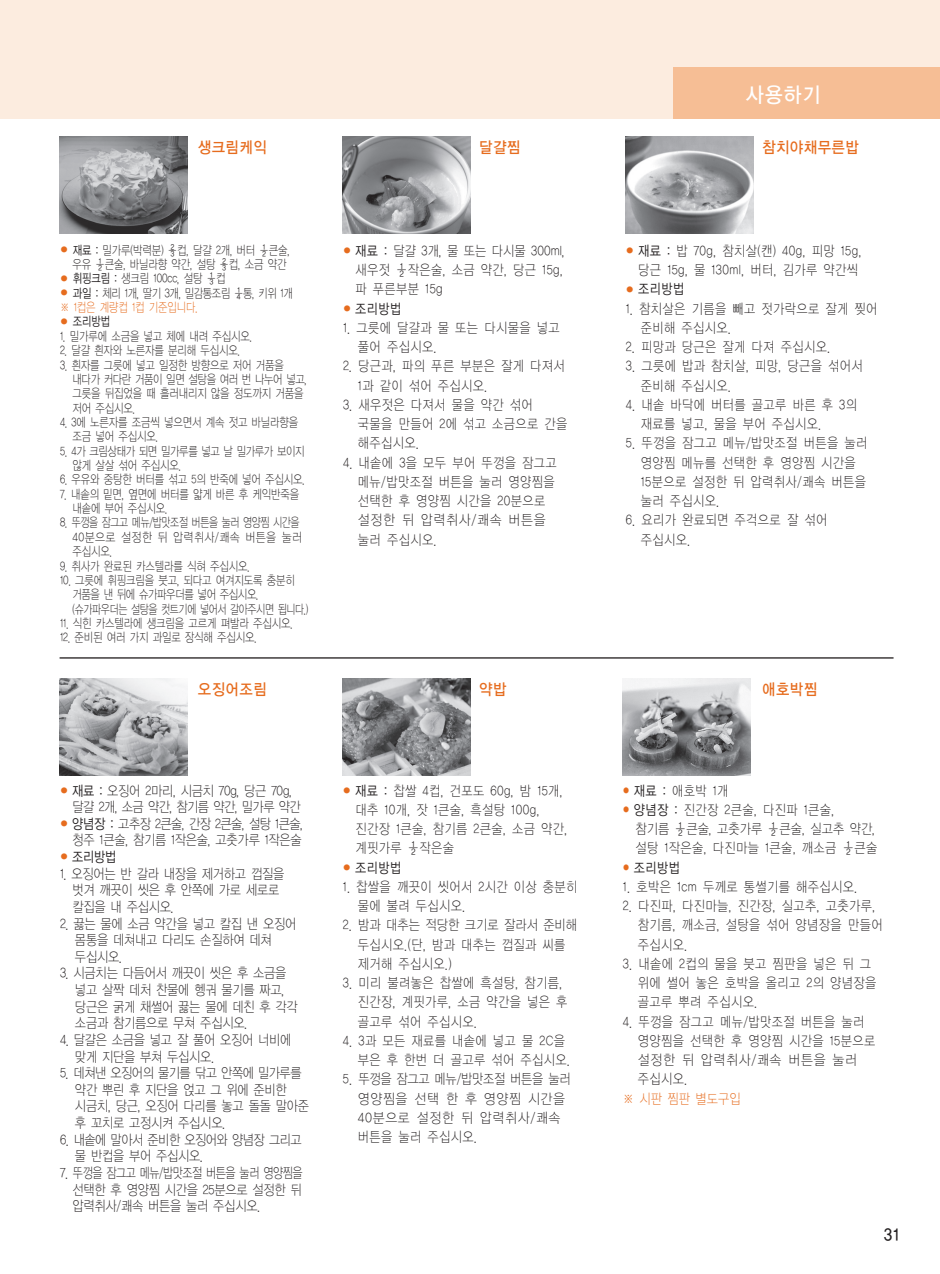
<style>
.page{position:relative;width:940px;height:1274px;background:#fff}
.page>*{position:absolute;margin:0;border:0;box-sizing:border-box;transform-origin:0 0}
.t1{font:21px "YDIYGO130 KSCPC EUC H";color:#fff;scale:.9 1}
.t2{font:17.5px "YDIYGO130 KSCPC EUC H";color:#231f20;scale:.9 1}
.t3{font:15.75px "YDIYGO130 KSCPC EUC H";letter-spacing:-.02em;color:#e66c1e;scale:.9 1}
.t4{font:14px/19.2px "YDIYGO110 KSCPC EUC H";letter-spacing:-.02em;color:#231f20;scale:.85 1}
.t5{font:14px/16.6px "YDIYGO110 KSCPC EUC H";letter-spacing:-.075em;color:#231f20;scale:.85 1}
.t6{font:14px/19.2px "YDIYGO110 KSCPC EUC H";color:#231f20;scale:.85 1}
.t7{font:14px/16.6px "YDIYGO110 KSCPC EUC H";letter-spacing:-.1em;color:#231f20;scale:.85 1}
.t8{font:14px "YDIYGO120 KSCPC EUC H";letter-spacing:-.02em;color:#231f20;scale:.85 1}
.t9{font:14px "YDIYGO110 KSCPC EUC H";letter-spacing:-.05em;color:#e66c1e;scale:.85 1}
.t10{font:12.6px/14.3px "YDIYGO110 KSCPC EUC H";letter-spacing:-.075em;color:#231f20;scale:.8 1}
.t11{font:12.6px/14.3px "YDIYGO110 KSCPC EUC H";letter-spacing:-.1em;color:#231f20;scale:.8 1}
.t12{font:12.6px "YDIYGO120 KSCPC EUC H";color:#231f20;scale:.8 1}
.s1{font-size:8.75px;color:#e66c1e}
.s2{font-family:"YDIYGO120 KSCPC EUC H"}
.s3{color:#e66c1e}
.s4{font-family:"YDIYGO110 KSCPC EUC H";font-size:8.75px;color:#e66c1e}
</style>
<div class="page">
<div style="left:0;top:0;width:939px;height:118px;background:#fcecdf"></div>
<div style="left:673px;top:67px;width:266px;height:51px;background:#f6be95"></div>
<hr style="left:60px;top:657px;width:833px;height:1px;background:#231f20">
<img style="left:342px;top:136px;width:128px;height:98px">
<img style="left:625px;top:136px;width:128px;height:98px">
<img style="left:60px;top:136px;width:128px;height:98px">
<img style="left:342px;top:678px;width:128px;height:98px">
<img style="left:60px;top:678px;width:128px;height:97px">
<img style="left:622px;top:678px;width:128px;height:98px">
<h1 class="t1" style="left:745px;top:83px;width:86px">사용하기</h1>
<p class="t3" style="left:197px;top:138px;width:79px">생크림케익</p>
<p class="t3" style="left:478px;top:138px;width:48px">달걀찜</p>
<p class="t3" style="left:761px;top:138px;width:110px">참치야채무른밥</p>
<p class="t10" style="left:60px;top:243px;width:289px;text-align:right"><span class="s1">●</span> <span class="s2">재료 :</span> 밀가루(박력분) ⅔컵, 달걀 2개, 버터 ½큰술, 우유 ½큰술, 바닐라향 약간, 설탕 ⅔컵, 소금 약간</p>
<p class="t10" style="left:60px;top:272px;width:209px"><span class="s1">●</span> <span class="s2">휘핑크림 :</span> 생크림 100cc, 설탕 ⅓컵</p>
<p class="t11" style="left:60px;top:286px;width:293px"><span class="s1">●</span> <span class="s2">과일 :</span> 체리 1개, 딸기 3개, 밀감통조림 ¼통, 키위 1개 <span class="s3">※ 1컵은 계량컵 1컵 기준입니다.</span></p>
<p class="t12" style="left:60px;top:315px;width:65px"><span class="s4">●</span> 조리방법</p>
<p class="t10" style="left:60px;top:329px;width:242px">1. 밀가루에 소금을 넣고 체에 내려 주십시오.</p>
<p class="t10" style="left:60px;top:343px;width:227px">2. 달걀 흰자와 노른자를 분리해 두십시오.</p>
<p class="t10" style="left:72px;top:358px;width:295px;text-indent:-12px">3. 흰자를 그릇에 넣고 일정한 방향으로 저어 거품을 내다가 커다란 거품이 일면 설탕을 여러 번 나누어 넣고, 그릇을 뒤집었을 때 흘러내리지 않을 정도까지 거품을 저어 주십시오.</p>
<p class="t10" style="left:72px;top:415px;width:284px;text-indent:-12px">4. 3에 노른자를 조금씩 넣으면서 계속 젓고 바닐라향을 조금 넣어 주십시오.</p>
<p class="t11" style="left:72px;top:444px;width:292px;text-indent:-12px">5. 4가 크림상태가 되면 밀가루를 넣고 날 밀가루가 보이지 않게 살살 섞어 주십시오.</p>
<p class="t10" style="left:60px;top:472px;width:308px">6. 우유와 중탕한 버터를 섞고 5의 반죽에 넣어 주십시오.</p>
<p class="t10" style="left:72px;top:487px;width:286px;text-indent:-12px">7. 내솥의 밑면, 옆면에 버터를 얇게 바른 후 케익반죽을 내솥에 부어 주십시오.</p>
<p class="t10" style="left:72px;top:515px;width:289px;text-indent:-12px">8. 뚜껑을 잠그고 메뉴/밥맛조절 버튼을 눌러 영양찜 시간을<br>40분으로 설정한 뒤 압력취사/쾌속 버튼을 눌러 주십시오.</p>
<p class="t10" style="left:60px;top:559px;width:239px">9. 취사가 완료된 카스텔라를 식혀 주십시오.</p>
<p class="t11" style="left:72px;top:573px;width:297px;text-indent:-12px">10. 그릇에 휘핑크림을 붓고, 되다고 여겨지도록 충분히 거품을 낸 뒤에 슈가파우더를 넣어 주십시오. (슈가파우더는 설탕을 컷트기에 넣어서 갈아주시면 됩니다.)</p>
<p class="t10" style="left:60px;top:616px;width:293px">11. 식힌 카스텔라에 생크림을 고르게 펴발라 주십시오.</p>
<p class="t10" style="left:60px;top:630px;width:248px">12. 준비된 여러 가지 과일로 장식해 주십시오.</p>
<p class="t4" style="left:355px;top:241px;width:248px;text-indent:-12px"><span class="s1">●</span> <span class="s2">재료 :</span> 달걀 3개, 물 또는 다시물 300ml, 새우젓 ½작은술, 소금 약간, 당근 15g, 파 푸른부분 15g</p>
<p class="t8" style="left:342px;top:301px;width:71px"><span class="s4">●</span> 조리방법</p>
<p class="t4" style="left:357px;top:318px;width:239px;text-indent:-15px">1. 그릇에 달걀과 물 또는 다시물을 넣고 풀어 주십시오.</p>
<p class="t4" style="left:357px;top:357px;width:245px;text-indent:-15px">2. 당근과, 파의 푸른 부분은 잘게 다져서<br>1과 같이 섞어 주십시오.</p>
<p class="t4" style="left:357px;top:395px;width:249px;text-indent:-15px">3. 새우젓은 다져서 물을 약간 섞어 국물을 만들어 2에 섞고 소금으로 간을 해주십시오.</p>
<p class="t4" style="left:357px;top:453px;width:236px;text-indent:-15px">4. 내솥에 3을 모두 부어 뚜껑을 잠그고 메뉴/밥맛조절 버튼을 눌러 영양찜을 선택한 후 영양찜 시간을 20분으로 설정한 뒤 압력취사/쾌속 버튼을 눌러 주십시오.</p>
<p class="t4" style="left:625px;top:241px;width:279px;text-align:right"><span class="s1">●</span> <span class="s2">재료 :</span> 밥 70g, 참치살(캔) 40g, 피망 15g, 당근 15g, 물 130ml, 버터, 김가루 약간씩</p>
<p class="t8" style="left:625px;top:281px;width:71px"><span class="s4">●</span> 조리방법</p>
<p class="t4" style="left:640px;top:299px;width:281px;text-indent:-15px">1. 참치살은 기름을 빼고 젓가락으로 잘게 찢어 준비해 주십시오.</p>
<p class="t4" style="left:625px;top:337px;width:242px">2. 피망과 당근은 잘게 다져 주십시오.</p>
<p class="t4" style="left:640px;top:357px;width:263px;text-indent:-15px">3. 그릇에 밥과 참치살, 피망, 당근을 섞어서 준비해 주십시오.</p>
<p class="t4" style="left:640px;top:395px;width:256px;text-indent:-15px">4. 내솥 바닥에 버터를 골고루 바른 후 3의 재료를 넣고, 물을 부어 주십시오.</p>
<p class="t4" style="left:640px;top:434px;width:269px;text-indent:-15px">5. 뚜껑을 잠그고 메뉴/밥맛조절 버튼을 눌러 영양찜 메뉴를 선택한 후 영양찜 시간을<br>15분으로 설정한 뒤 압력취사/쾌속 버튼을 눌러 주십시오.</p>
<p class="t4" style="left:640px;top:511px;width:222px;text-indent:-15px">6. 요리가 완료되면 주걱으로 잘 섞어 주십시오.</p>
<p class="t3" style="left:197px;top:680px;width:79px">오징어조림</p>
<p class="t3" style="left:478px;top:680px;width:33px">약밥</p>
<p class="t3" style="left:761px;top:680px;width:64px">애호박찜</p>
<p class="t5" style="left:72px;top:782px;width:271px;text-indent:-12px"><span class="s1">●</span> <span class="s2">재료 :</span> 오징어 2마리, 시금치 70g, 당근 70g, 달걀 2개, 소금 약간, 참기름 약간, 밀가루 약간</p>
<p class="t5" style="left:60px;top:815px;width:288px;text-align:right"><span class="s1">●</span> <span class="s2">양념장 :</span> 고추장 2큰술, 간장 2큰술, 설탕 1큰술, 청주 1큰술, 참기름 1작은술, 고춧가루 1작은술</p>
<p class="t8" style="left:60px;top:849px;width:69px"><span class="s4">●</span> 조리방법</p>
<p class="t5" style="left:72px;top:865px;width:251px;text-indent:-12px">1. 오징어는 반 갈라 내장을 제거하고 껍질을 벗겨 깨끗이 씻은 후 안쪽에 가로 세로로 칼집을 내 주십시오.</p>
<p class="t5" style="left:75px;top:915px;width:262px;text-indent:-15px">2. 끓는 물에 소금 약간을 넣고 칼집 낸 오징어 몸통을 데쳐내고 다리도 손질하여 데쳐 두십시오.</p>
<p class="t5" style="left:75px;top:965px;width:264px;text-indent:-15px">3. 시금치는 다듬어서 깨끗이 씻은 후 소금을 넣고 살짝 데처 찬물에 헹궈 물기를 짜고, 당근은 굵게 채썰어 끓는 물에 데친 후 각각 소금과 참기름으로 무쳐 주십시오.</p>
<p class="t5" style="left:75px;top:1031px;width:257px;text-indent:-15px">4. 달걀은 소금을 넣고 잘 풀어 오징어 너비에 맞게 지단을 부쳐 두십시오.</p>
<p class="t5" style="left:75px;top:1064px;width:277px;text-indent:-15px">5. 데쳐낸 오징어의 물기를 닦고 안쪽에 밀가루를 약간 뿌린 후 지단을 얹고 그 위에 준비한 시금치, 당근, 오징어 다리를 놓고 돌돌 말아준 후 꼬치로 고정시켜 주십시오.</p>
<p class="t7" style="left:75px;top:1131px;width:269px;text-indent:-15px">6. 내솥에 말아서 준비한 오징어와 양념장 그리고 물 반컵을 부어 주십시오.</p>
<p class="t4" style="left:72px;top:1164px;width:273px;line-height:16.6px;text-align:justify;text-indent:-12px">7. 뚜껑을 잠그고 메뉴/밥맛조절 버튼을 눌러 영양찜을 선택한 후 영양찜 시간을 25분으로 설정한 뒤 압력취사/쾌속 버튼을 눌러 주십시오.</p>
<p class="t4" style="left:355px;top:781px;width:251px;text-indent:-12px"><span class="s1">●</span> <span class="s2">재료 :</span> 찹쌀 4컵, 건포도 60g, 밤 15개, 대추 10개, 잣 1큰술, 흑설탕 100g, 진간장 1큰술, 참기름 2큰술, 소금 약간, 계핏가루 ½작은술</p>
<p class="t8" style="left:342px;top:859px;width:71px"><span class="s4">●</span> 조리방법</p>
<p class="t4" style="left:357px;top:877px;width:260px;text-indent:-15px">1. 찹쌀을 깨끗이 씻어서 2시간 이상 충분히 물에 불려 두십시오.</p>
<p class="t4" style="left:357px;top:915px;width:260px;text-indent:-15px">2. 밤과 대추는 적당한 크기로 잘라서 준비해 두십시오.(단, 밤과 대추는 껍질과 씨를 제거해 주십시오.)</p>
<p class="t4" style="left:357px;top:973px;width:249px;text-indent:-15px">3. 미리 불려놓은 찹쌀에 흑설탕, 참기름, 진간장, 계핏가루, 소금 약간을 넣은 후 골고루 섞어 주십시오.</p>
<p class="t4" style="left:357px;top:1031px;width:252px;text-indent:-15px">4. 3과 모든 재료를 내솥에 넣고 물 2C을 부은 후 한번 더 골고루 섞어 주십시오.</p>
<p class="t6" style="left:357px;top:1069px;width:252px;text-indent:-15px">5. 뚜껑을 잠그고 메뉴/밥맛조절 버튼을 눌러 영양찜을 선택 한 후 영양찜 시간을<br>40분으로 설정한 뒤 압력취사/쾌속 버튼을 눌러 주십시오.</p>
<p class="t4" style="left:622px;top:781px;width:126px"><span class="s1">●</span> <span class="s2">재료 :</span> 애호박 1개</p>
<p class="t4" style="left:635px;top:800px;width:287px;text-indent:-12px"><span class="s1">●</span> <span class="s2">양념장 :</span> 진간장 2큰술, 다진파 1큰술,<br>참기름 ½큰술, 고춧가루 ½큰술, 실고추 약간, 설탕 1작은술, 다진마늘 1큰술, 깨소금 ½큰술</p>
<p class="t8" style="left:622px;top:859px;width:69px"><span class="s4">●</span> 조리방법</p>
<p class="t4" style="left:622px;top:877px;width:278px">1. 호박은 1cm 두께로 통썰기를 해주십시오.</p>
<p class="t4" style="left:637px;top:896px;width:290px;text-indent:-15px">2. 다진파, 다진마늘, 진간장, 실고추, 고춧가루, 참기름, 깨소금, 설탕을 섞어 양념장을 만들어 주십시오.</p>
<p class="t4" style="left:637px;top:954px;width:283px;text-indent:-15px">3. 내솥에 2컵의 물을 붓고 찜판을 넣은 뒤 그 위에 썰어 놓은 호박을 올리고 2의 양념장을 골고루 뿌려 주십시오.</p>
<p class="t4" style="left:637px;top:1012px;width:282px;text-indent:-15px">4. 뚜껑을 잠그고 메뉴/밥맛조절 버튼을 눌러 영양찜을 선택한 후 영양찜 시간을 15분으로 설정한 뒤 압력취사/쾌속 버튼을 눌러 주십시오.</p>
<p class="t9" style="left:622px;top:1090px;width:141px">※ 시판 찜판 별도구입</p>
<p class="t2" style="left:883px;top:1224px;width:20px">31</p>
</div>
